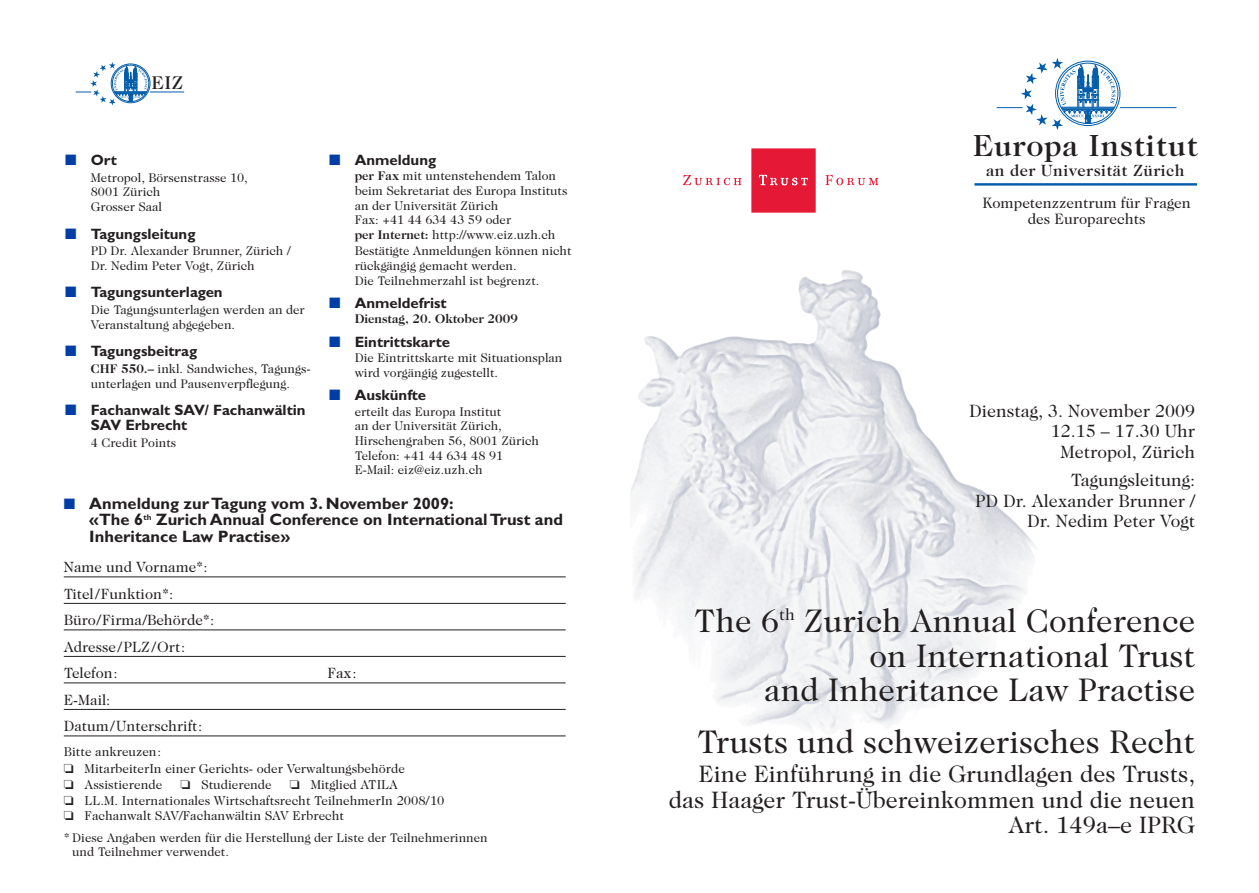
<style>
.page{position:relative;width:1259px;height:893px;background:#fff}
.page>*{position:absolute;margin:0;border:0;box-sizing:border-box;transform-origin:0 0}
.t1{font:33px/34.5px "Caslon Two Twenty Four";color:#231f20;text-align:right}
.t2{font:500 30.9px "Caslon Two Twenty Four";letter-spacing:.025em;color:#231f20}
.t3{font:24px/25.5px "Caslon Two Twenty Four";color:#231f20;text-align:right}
.t4{font:500 18.6px "Caslon Two Twenty Four";color:#231f20}
.t5{font:18px/20.2px "Caslon Two Twenty Four";color:#231f20;text-align:right}
.t6{font:700 16.5px/16.5px "Gill Sans";color:#231f20}
.t7{font:500 16.5px "Caslon Two Twenty Four";letter-spacing:.025em;color:#231f20}
.t8{font:15.15px/16.5px "Caslon Two Twenty Four";color:#231f20;text-align:center}
.t9{font:700 15px/14.7px "Gill Sans";color:#231f20}
.t10{font:15px/26.5px "Caslon Two Twenty Four";color:#231f20}
.t11{font:13.05px/15.6px "Caslon Two Twenty Four";color:#231f20}
.t12{font:12.75px/14.7px "Caslon Two Twenty Four";color:#231f20}
.t13{font:700 12.75px "Caslon Two Twenty Four";color:#231f20}
.s1{color:#003da5}
.s2{font-weight:700}
</style>
<div class="page">
<img style="left:631px;top:270px;width:404px;height:462px">
<hr style="left:150px;top:92px;width:34px;height:1px;background:#015dab">
<div style="left:112px;top:65px;width:37px;height:37px;border:1px solid #015dab;border-radius:50%"></div>
<div style="left:111px;top:64px;width:39px;height:39px;border:1px solid #015dab;border-radius:50%"></div>
<svg style="left:76px;top:62px;width:71px;height:44px"></svg>
<hr style="left:974px;top:183px;width:223px;height:3px;background:#015dab">
<hr style="left:1120px;top:107px;width:56px;height:1px;background:#015dab">
<svg style="left:996px;top:58px;width:119px;height:72px"></svg>
<svg style="left:683px;top:148px;width:196px;height:65px"></svg>
<hr style="left:64px;top:576px;width:502px;height:1px;background:#231f20">
<hr style="left:64px;top:603px;width:502px;height:1px;background:#231f20">
<hr style="left:64px;top:629px;width:502px;height:1px;background:#231f20">
<hr style="left:64px;top:656px;width:502px;height:1px;background:#231f20">
<hr style="left:64px;top:682px;width:502px;height:1px;background:#231f20">
<hr style="left:64px;top:709px;width:502px;height:1px;background:#231f20">
<hr style="left:64px;top:735px;width:502px;height:1px;background:#231f20">
<h3 class="t4" style="left:152px;top:75px;width:33px">EIZ</h3>
<p class="t9" style="left:65px;top:154px;width:53px"><span class="s1">■</span> Ort</p>
<p class="t12" style="left:91px;top:171px;width:159px">Metropol, Börsenstrasse 10,<br>8001 Zürich<br>Grosser Saal</p>
<p class="t9" style="left:65px;top:227px;width:132px"><span class="s1">■</span> Tagungsleitung</p>
<p class="t12" style="left:91px;top:245px;width:201px">PD Dr. Alexander Brunner, Zürich /<br>Dr. Nedim Peter Vogt, Zürich</p>
<p class="t9" style="left:65px;top:286px;width:159px"><span class="s1">■</span> Tagungsunterlagen</p>
<p class="t12" style="left:91px;top:304px;width:215px">Die Tagungsunterlagen werden an der<br>Veranstaltung abgegeben.</p>
<p class="t9" style="left:65px;top:345px;width:133px"><span class="s1">■</span> Tagungsbeitrag</p>
<p class="t12" style="left:91px;top:362px;width:221px"><span class="s2">CHF 550.–</span> inkl. Sandwiches, Tagungs&shy;unterlagen und Pausenverpflegung.</p>
<p class="t9" style="left:91px;top:404px;width:216px;text-indent:-26px"><span class="s1">■</span> Fachanwalt SAV/ Fachanwältin<br>SAV Erbrecht</p>
<p class="t12" style="left:91px;top:436px;width:87px">4 Credit Points</p>
<p class="t9" style="left:329px;top:154px;width:109px"><span class="s1">■</span> Anmeldung</p>
<p class="t12" style="left:355px;top:170px;width:214px"><span class="s2">per Fax</span> mit untenstehendem Talon beim Sekretariat des Europa Instituts an der Universität Zürich<br>Fax: +41 44 634 43 59 oder<br><span class="s2">per Internet:</span> http://www.eiz.uzh.ch</p>
<p class="t12" style="left:355px;top:244px;width:218px">Bestätigte Anmeldungen können nicht rückgängig gemacht werden.<br>Die Teilnehmerzahl ist begrenzt.</p>
<p class="t9" style="left:329px;top:297px;width:119px"><span class="s1">■</span> Anmeldefrist</p>
<p class="t13" style="left:355px;top:314px;width:165px">Dienstag, 20. Oktober 2009</p>
<p class="t9" style="left:329px;top:335px;width:122px"><span class="s1">■</span> Eintrittskarte</p>
<p class="t12" style="left:355px;top:351px;width:209px">Die Eintrittskarte mit Situationsplan wird vorgängig zugestellt.</p>
<p class="t9" style="left:329px;top:389px;width:99px"><span class="s1">■</span> Auskünfte</p>
<p class="t12" style="left:355px;top:405px;width:186px">erteilt das Europa Institut<br>an der Universität Zürich,<br>Hirschengraben 56, 8001 Zürich<br>Telefon: +41 44 634 48 91<br>E-Mail: eiz@eiz.uzh.ch</p>
<p class="t6" style="left:89px;top:496px;width:475px;text-indent:-26px"><span class="s1">■</span> Anmeldung zurTagung vom 3. November 2009:<br>«The 6<sup>th</sup> Zurich Annual Conference on InternationalTrust and<br>Inheritance Law Practise»</p>
<p class="t10" style="left:64px;top:555px;width:152px">Name und Vorname*:<br>Titel/Funktion*:<br>Büro/Firma/Behörde*:<br>Adresse/PLZ/Ort:<br>Telefon:</p>
<p class="t10" style="left:327px;top:661px;width:31px">Fax:</p>
<p class="t10" style="left:64px;top:687px;width:140px">E-Mail:<br>Datum/Unterschrift:</p>
<p class="t11" style="left:64px;top:744px;width:342px;line-height:17px">Bitte ankreuzen:<br>❏ MitarbeiterIn einer Gerichts- oder Verwaltungsbehörde</p>
<p class="t11" style="left:64px;top:778px;width:100px">❏ Assistierende</p>
<p class="t11" style="left:180px;top:778px;width:93px">❏ Studierende</p>
<p class="t11" style="left:64px;top:778px;width:382px;text-indent:226px">❏ Mitglied ATILA<br>❏ LL.M. Internationales Wirtschaftsrecht TeilnehmerIn 2008/10 ❏ Fachanwalt SAV/Fachanwältin SAV Erbrecht</p>
<p class="t12" style="left:72px;top:832px;width:417px;line-height:13.5px;text-indent:-9px">* Diese Angaben werden für die Herstellung der Liste der Teilnehmerinnen und Teilnehmer verwendet.</p>
<h2 class="t2" style="left:972px;top:133px;width:227px">Europa Institut</h2>
<p class="t7" style="left:986px;top:164px;width:200px">an der Universität Zürich</p>
<p class="t8" style="left:982px;top:196px;width:210px">Kompetenzzentrum für Fragen des Europarechts</p>
<h3 class="t5" style="left:969px;top:402px;width:228px">Dienstag, 3. November 2009<br>12.15 – 17.30 Uhr<br>Metropol, Zürich</h3>
<h3 class="t5" style="left:975px;top:471px;width:222px">Tagungsleitung:<br>PD Dr. Alexander Brunner /<br>Dr. Nedim Peter Vogt</h3>
<h1 class="t1" style="left:694px;top:606px;width:502px">The 6<sup>th</sup> Zurich Annual Conference on International Trust<br>and Inheritance Law Practise</h1>
<h1 class="t1" style="left:697px;top:727px;width:500px">Trusts und schweizerisches Recht</h1>
<h3 class="t3" style="left:669px;top:763px;width:528px">Eine Einführung in die Grundlagen des Trusts, das Haager Trust-Übereinkommen und die neuen<br>Art. 149a–e IPRG</h3>
</div>
